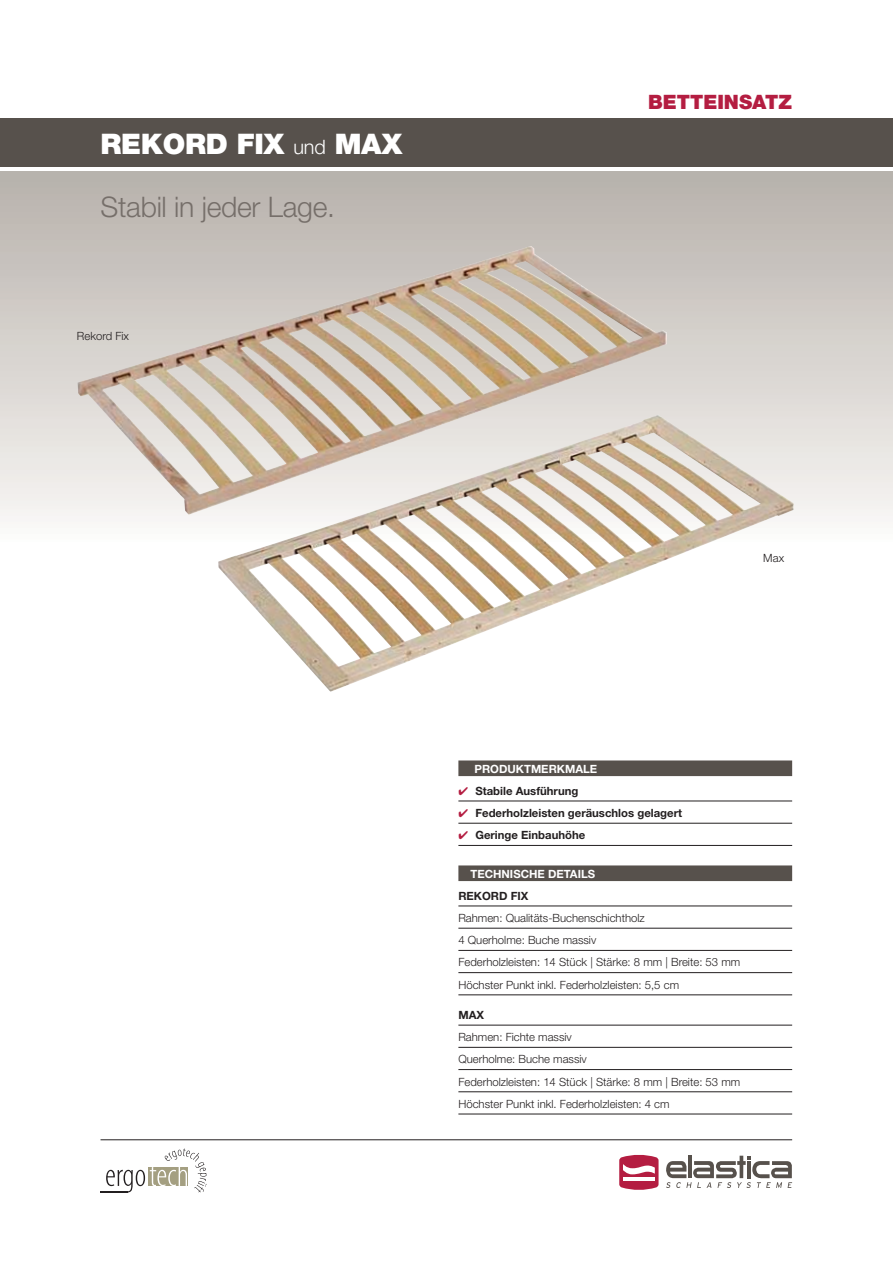
<style>
.page{position:relative;width:893px;height:1263px;background:#fff}
.page>*{position:absolute;margin:0;border:0;box-sizing:border-box;transform-origin:0 0}
.t1{font:300 28.35px "Helvetica Neue LT";letter-spacing:-.01em;color:#766f6a}
.t2{font:900 28.35px "Helvetica Neue LT";letter-spacing:-.01em;color:#fff}
.t3{font:900 19.8px "Helvetica Neue LT";color:#b41d41}
.t4{font:300 11.4px/22.2px "Helvetica Neue LT";color:#231f20}
.t5{font:700 11.4px/22.2px "Helvetica Neue LT";color:#231f20}
.t6{font:700 11.4px "Helvetica Neue LT";color:#fff}
.s1{font-weight:300;font-size:19.8px}
</style>
<div class="page">
<div style="left:0;top:171px;width:893px;height:382px;background:linear-gradient(to bottom,#b6b0aa,#fdfbfa)"></div>
<img style="left:77px;top:246px;width:590px;height:269px">
<div style="left:458px;top:760px;width:334px;height:16px;background:#57514c"></div>
<hr style="left:458px;top:801px;width:334px;height:1px;background:#231f20">
<hr style="left:458px;top:823px;width:334px;height:1px;background:#231f20">
<hr style="left:458px;top:845px;width:334px;height:1px;background:#231f20">
<div style="left:458px;top:865px;width:334px;height:16px;background:#57514c"></div>
<hr style="left:458px;top:906px;width:334px;height:1px;background:#231f20">
<hr style="left:458px;top:928px;width:334px;height:1px;background:#231f20">
<hr style="left:458px;top:950px;width:334px;height:1px;background:#231f20">
<hr style="left:458px;top:972px;width:334px;height:1px;background:#231f20">
<hr style="left:458px;top:995px;width:334px;height:1px;background:#231f20">
<hr style="left:458px;top:1025px;width:334px;height:1px;background:#231f20">
<hr style="left:458px;top:1047px;width:334px;height:1px;background:#231f20">
<hr style="left:458px;top:1069px;width:334px;height:1px;background:#231f20">
<hr style="left:458px;top:1092px;width:334px;height:1px;background:#231f20">
<hr style="left:458px;top:1114px;width:334px;height:1px;background:#231f20">
<div style="left:0;top:119px;width:893px;height:48px;background:#57514c"></div>
<hr style="left:101px;top:1140px;width:691px;height:1px;background:#231f20">
<hr style="left:101px;top:1191px;width:27px;height:2px;background:#231f20">
<svg style="left:106px;top:1148px;width:101px;height:45px"></svg>
<img style="left:218px;top:415px;width:576px;height:277px">
<svg style="left:619px;top:1155px;width:39px;height:35px"></svg>
<hr style="left:623px;top:1177px;width:32px;height:4px;background:#fff">
<svg style="left:666px;top:1156px;width:126px;height:32px"></svg>
<h1 class="t2" style="left:101px;top:134px;width:303px">REKORD FIX <span class="s1">und</span> MAX</h1>
<h1 class="t1" style="left:101px;top:197px;width:236px">Stabil in jeder Lage.</h1>
<p class="t4" style="left:77px;top:326px;width:54px">Rekord Fix</p>
<h2 class="t3" style="left:648px;top:95px;width:145px">BETTEINSATZ</h2>
<p class="t4" style="left:763px;top:548px;width:22px">Max</p>
<p class="t6" style="left:474px;top:764px;width:124px">PRODUKTMERKMALE</p>
<p class="t5" style="left:475px;top:781px;width:208px">Stabile Ausführung<br>Federholzleisten geräuschlos gelagert<br>Geringe Einbauhöhe</p>
<p class="t6" style="left:470px;top:869px;width:126px">TECHNISCHE DETAILS</p>
<p class="t5" style="left:458px;top:886px;width:71px">REKORD FIX</p>
<p class="t4" style="left:458px;top:908px;width:283px">Rahmen: Qualitäts-Buchenschichtholz<br>4 Querholme: Buche massiv<br>Federholzleisten: 14 Stück | Stärke: 8 mm | Breite: 53 mm Höchster Punkt inkl. Federholzleisten: 5,5 cm</p>
<p class="t5" style="left:458px;top:1005px;width:27px">MAX</p>
<p class="t4" style="left:458px;top:1027px;width:283px">Rahmen: Fichte massiv<br>Querholme: Buche massiv<br>Federholzleisten: 14 Stück | Stärke: 8 mm | Breite: 53 mm Höchster Punkt inkl. Federholzleisten: 4 cm</p>
</div>
